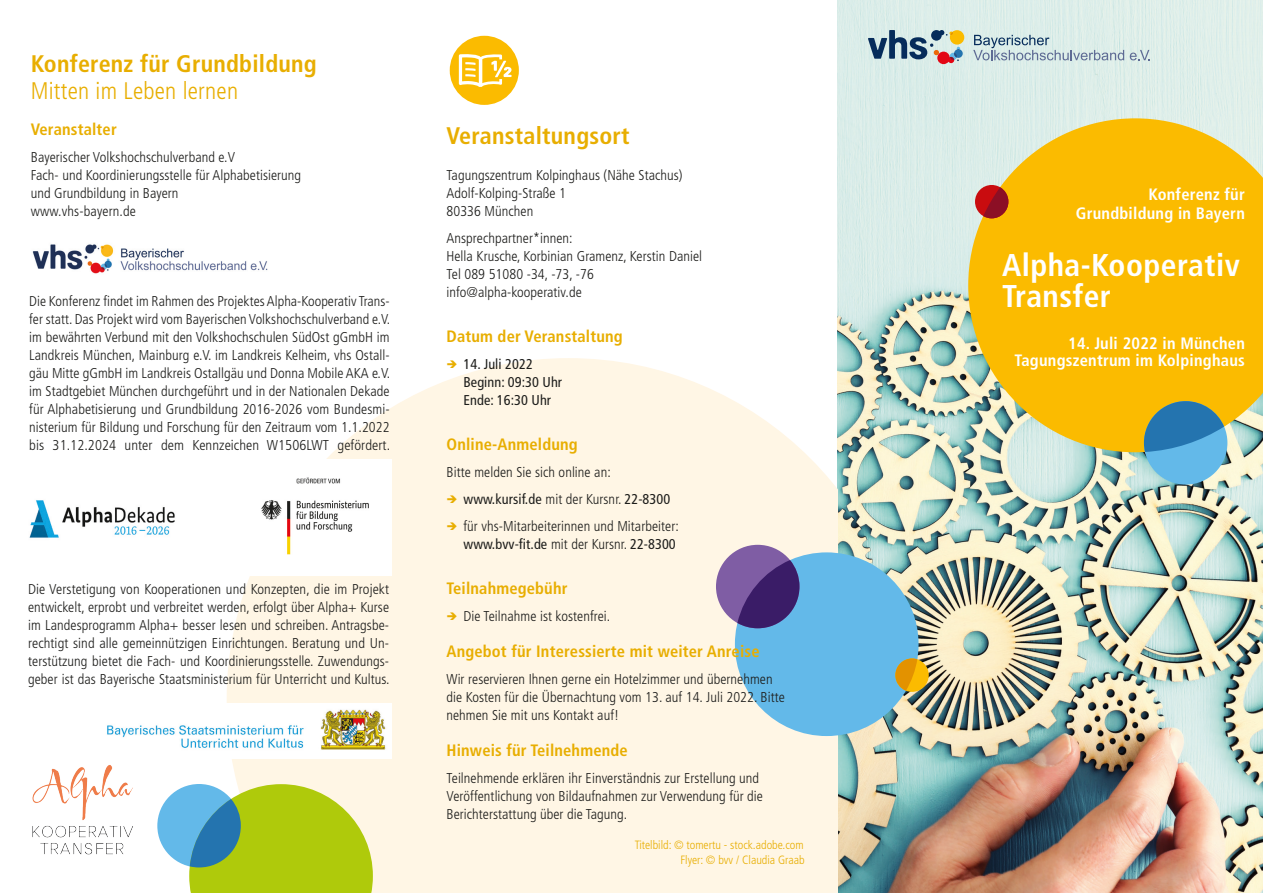
<style>
.page{position:relative;width:1263px;height:893px;background:#fff}
.page>*{position:absolute;margin:0;border:0;box-sizing:border-box;transform-origin:0 0}
.bvv_Flyer_Titel{font:700 condensed 31.5px/31.5px "Frutiger LT Std";letter-spacing:.015em;color:#fff}
.bvv_Flyer_Headline_1{font:700 condensed 24px "Frutiger LT Std";letter-spacing:.01em;color:#e8ae01}
.bvv_Flyer_Headline_1-2{font:300 condensed 24px "Frutiger LT Std";letter-spacing:.01em;color:#e8ae01}
.bvv_Flyer_Headline_2{font:700 condensed 16.5px "Frutiger LT Std";letter-spacing:.01em;color:#e8ae01}
.bvv_Flyer_Titel-2{font:700 condensed 16.5px/16.5px "Frutiger LT Std";letter-spacing:.015em;color:#fff;text-align:right}
.bvv_Flyer_Subtitel{font:700 condensed 16.5px "Frutiger LT Std";letter-spacing:.015em;color:#fff}
.bvv_Flyer_Headline_1-3{font:700 condensed 16.5px "Frutiger LT Std";letter-spacing:.01em;color:#e8ae01}
.bvv_Flyer_Text{font:300 condensed 14.25px/18px "Frutiger LT Std";letter-spacing:.005em;color:#1d1d1b}
.bvv_Flyer_Headline_2-2{font:300 condensed 14.25px/18px "Frutiger LT Std";letter-spacing:.005em;color:#1d1d1b}
.bvv_Flyer_Text_Konta{font:300 condensed 14.25px/18px "Frutiger LT Std";letter-spacing:.005em;color:#1d1d1b}
.t1{font:condensed 14.25px/18px "Frutiger LT Std";letter-spacing:.005em;color:#1d1d1b}
.t2{font:300 condensed 12px "Frutiger LT Std";color:#e8ae01}
.s1{font-weight:300}
.s2{font-weight:400}
</style>
<div class="page">
<img style="left:838px;top:0;width:425px;height:893px">
<svg style="left:227px;top:358px;width:611px;height:535px;background:#fef7e8"></svg>
<div style="left:157px;top:784px;width:84px;height:83px;background:#63b9e9;border-radius:50%"></div>
<svg style="left:189px;top:784px;width:184px;height:109px;background:#a3c445"></svg>
<svg style="left:968px;top:118px;width:295px;height:334px;background:#f3c123"></svg>
<div style="left:1144px;top:401px;width:83px;height:84px;background:#63b9e9;border-radius:50%"></div>
<div style="left:735px;top:552px;width:183px;height:184px;background:#63b9e9;border-radius:50%"></div>
<div style="left:895px;top:658px;width:34px;height:34px;background:#fbbb00;border-radius:50%"></div>
<div style="left:975px;top:185px;width:33px;height:33px;background:#c90c0f;border-radius:50%"></div>
<div style="left:716px;top:545px;width:83px;height:83px;background:#7f5da4;border-radius:50%"></div>
<svg style="left:895px;top:658px;width:22px;height:33px"></svg>
<svg style="left:1144px;top:401px;width:80px;height:51px"></svg>
<svg style="left:983px;top:187px;width:25px;height:31px"></svg>
<svg style="left:737px;top:560px;width:62px;height:68px"></svg>
<svg style="left:868px;top:30px;width:96px;height:34px;background:#9da6a9"></svg>
<svg style="left:1130px;top:50px;width:19px;height:10px"></svg>
<svg style="left:973px;top:35px;width:151px;height:25px;background:#bdcfd4"></svg>
<div style="left:450px;top:36px;width:69px;height:69px;background:#fbbb00;border-radius:50%"></div>
<svg style="left:459px;top:54px;width:53px;height:33px"></svg>
<img style="left:32px;top:244px;width:236px;height:30px">
<img style="left:29px;top:500px;width:146px;height:38px">
<img style="left:32px;top:765px;width:101px;height:90px">
<img style="left:107px;top:704px;width:284px;height:54px">
<img style="left:241px;top:459px;width:150px;height:116px">
<svg style="left:447px;top:361px;width:10px;height:7px"></svg>
<svg style="left:447px;top:496px;width:10px;height:7px"></svg>
<svg style="left:447px;top:523px;width:10px;height:7px"></svg>
<svg style="left:447px;top:613px;width:10px;height:7px"></svg>
<p class="bvv_Flyer_Headline_1" style="left:31px;top:49px;width:287px">Konferenz für Grundbildung</p>
<p class="bvv_Flyer_Headline_1-2" style="left:31px;top:77px;width:209px">Mitten im Leben lernen</p>
<p class="bvv_Flyer_Headline_1-3" style="left:31px;top:119px;width:88px">Veranstalter</p>
<p class="bvv_Flyer_Text_Konta" style="left:31px;top:148px;width:272px">Bayerischer Volkshochschulverband e.V<br>Fach- und Koordinierungsstelle für Alphabetisierung und Grundbildung in Bayern<br>www.vhs-bayern.de</p>
<p class="bvv_Flyer_Text" style="left:29px;top:292px;width:362px;text-align:justify">Die Konferenz findet im Rahmen des Projektes Alpha-Kooperativ Trans&shy;fer statt. Das Projekt wird vom Bayerischen Volkshochschulverband e.V. im bewährten Verbund mit den Volkshochschulen SüdOst gGmbH im Landkreis München, Mainburg e.V. im Landkreis Kelheim, vhs Ostall&shy;gäu Mitte gGmbH im Landkreis Ostallgäu und Donna Mobile AKA e.V. im Stadtgebiet München durchgeführt und in der Nationalen Dekade für Alphabetisierung und Grundbildung 2016-2026 vom Bundesmi&shy;nisterium für Bildung und Forschung für den Zeitraum vom 1.1.2022 bis 31.12.2024 unter dem Kennzeichen W1506LWT gefördert.</p>
<p class="bvv_Flyer_Text" style="left:28px;top:580px;width:363px;text-align:justify">Die Verstetigung von Kooperationen und Konzepten, die im Projekt entwickelt, erprobt und verbreitet werden, erfolgt über Alpha+ Kurse im Landesprogramm Alpha+ besser lesen und schreiben. Antragsbe&shy;rechtigt sind alle gemeinnützigen Einrichtungen. Beratung und Un&shy;terstützung bietet die Fach- und Koordinierungsstelle. Zuwendungs&shy;geber ist das Bayerische Staatsministerium für Unterricht und Kultus.</p>
<p class="bvv_Flyer_Headline_1" style="left:446px;top:121px;width:185px">Veranstaltungsort</p>
<p class="bvv_Flyer_Text" style="left:446px;top:166px;width:238px">Tagungszentrum Kolpinghaus (Nähe Stachus)<br>Adolf-Kolping-Straße 1<br>80336 München</p>
<p class="bvv_Flyer_Text" style="left:446px;top:229px;width:257px">Ansprechpartner*innen:<br>Hella Krusche, Korbinian Gramenz, Kerstin Daniel<br>Tel 089 51080 -34, -73, -76 info@alpha-kooperativ.de</p>
<p class="bvv_Flyer_Headline_2" style="left:446px;top:326px;width:178px">Datum der Veranstaltung</p>
<p class="t1" style="left:463px;top:355px;width:100px">14. Juli 2022<br>Beginn: 09:30 Uhr<br>Ende: 16:30 Uhr</p>
<p class="bvv_Flyer_Headline_2" style="left:446px;top:434px;width:133px">Online-Anmeldung</p>
<p class="bvv_Flyer_Text" style="left:446px;top:463px;width:166px">Bitte melden Sie sich online an:</p>
<p class="t1" style="left:463px;top:490px;width:208px">www.kursif.de <span class="s1">mit der Kursnr.</span> 22-8300</p>
<p class="bvv_Flyer_Text" style="left:463px;top:517px;width:217px">für vhs-Mitarbeiterinnen und Mitarbeiter: <span class="s2">www.bvv-fit.de</span> mit der Kursnr. <span class="s2">22-8300</span></p>
<p class="bvv_Flyer_Headline_2" style="left:446px;top:578px;width:123px">Teilnahmegebühr</p>
<p class="bvv_Flyer_Text" style="left:463px;top:607px;width:148px">Die Teilnahme ist kostenfrei.</p>
<p class="bvv_Flyer_Headline_2" style="left:446px;top:641px;width:315px">Angebot für Interessierte mit weiter Anreise</p>
<p class="bvv_Flyer_Headline_2-2" style="left:446px;top:670px;width:340px">Wir reservieren Ihnen gerne ein Hotelzimmer und übernehmen die Kosten für die Übernachtung vom 13. auf 14. Juli 2022. Bitte nehmen Sie mit uns Kontakt auf!</p>
<p class="bvv_Flyer_Headline_2" style="left:446px;top:740px;width:183px">Hinweis für Teilnehmende</p>
<p class="bvv_Flyer_Headline_2-2" style="left:446px;top:769px;width:318px">Teilnehmende erklären ihr Einverständnis zur Erstellung und<br>Veröffentlichung von Bildaufnahmen zur Verwendung für die<br>Berichterstattung über die Tagung.</p>
<p class="t2" style="left:635px;top:838px;width:170px">Titelbild: © tomertu - stock.adobe.com</p>
<p class="t2" style="left:680px;top:853px;width:126px">Flyer: © bvv / Claudia Graab</p>
<p class="bvv_Flyer_Subtitel" style="left:1148px;top:184px;width:98px">Konferenz für</p>
<p class="bvv_Flyer_Subtitel" style="left:1076px;top:203px;width:171px">Grundbildung in Bayern</p>
<p class="bvv_Flyer_Titel" style="left:1002px;top:249px;width:239px">Alpha-Kooperativ<br>Transfer</p>
<p class="bvv_Flyer_Titel-2" style="left:1014px;top:335px;width:232px">14. Juli 2022 in München<br>Tagungszentrum im Kolpinghaus</p>
</div>
